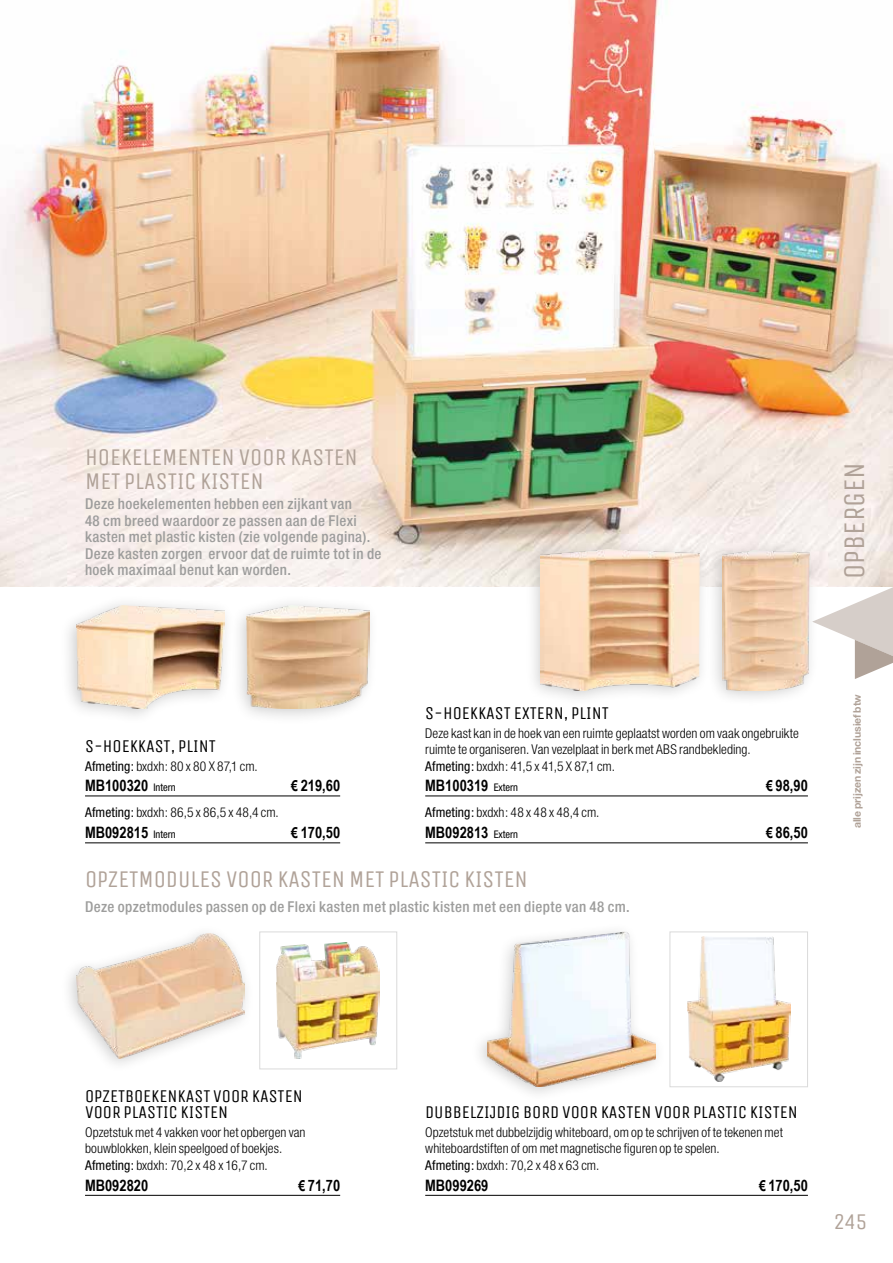
<style>
.page{position:relative;width:893px;height:1263px;background:#fff}
.page>*{position:absolute;margin:0;border:0;box-sizing:border-box;transform-origin:0 0}
.t1{font:30px "Unica One";color:#b0a298}
.t2{font:24px/24px "Unica One";color:#b0a298}
.t3{font:22.5px "Unica One";color:#b0a298}
.t4{font:18px/16.5px "Unica One";color:#000}
.t5{font:700 15.75px "Arial Narrow";color:#000}
.t6{font:500 condensed 15px/16.5px "Helvetica Neue";letter-spacing:.025em;color:#9d9d9c}
.t7{font:300 condensed 13.5px/16.5px "Helvetica Neue";letter-spacing:.005em;color:#000}
.t8{font:700 10.5px "Helvetica Neue";letter-spacing:-.01em;color:#b0a298}
.s1{font-weight:400}
.s2{font-family:"Helvetica Neue";font-weight:400;font-stretch:condensed;font-size:10.5px}
.s3{font-size:15px}
</style>
<div class="page">
<img style="left:0;top:0;width:893px;height:587px">
<svg style="left:820px;top:582px;width:73px;height:97px"></svg>
<img style="left:487px;top:931px;width:169px;height:156px">
<img style="left:687px;top:937px;width:103px;height:145px">
<div style="left:670px;top:931px;width:138px;height:156px;border:1px solid #dadada"></div>
<img style="left:277px;top:942px;width:103px;height:116px">
<div style="left:259px;top:931px;width:138px;height:138px;border:1px solid #dadada"></div>
<img style="left:77px;top:934px;width:168px;height:124px">
<div style="left:230px;top:595px;width:149px;height:130px;background:#000;opacity:.2"></div>
<img style="left:247px;top:605px;width:122px;height:103px">
<div style="left:60px;top:595px;width:175px;height:130px;background:#000;opacity:.2"></div>
<img style="left:77px;top:605px;width:148px;height:103px">
<hr style="left:85px;top:795px;width:255px;height:1px;background:#000">
<hr style="left:85px;top:842px;width:255px;height:1px;background:#000">
<div style="left:705px;top:539px;width:115px;height:168px;background:#000;opacity:.2"></div>
<img style="left:722px;top:550px;width:87px;height:140px">
<div style="left:524px;top:539px;width:186px;height:168px;background:#000;opacity:.2"></div>
<img style="left:541px;top:550px;width:159px;height:140px">
<hr style="left:425px;top:795px;width:383px;height:1px;background:#000">
<hr style="left:425px;top:842px;width:383px;height:1px;background:#000">
<hr style="left:425px;top:1195px;width:383px;height:1px;background:#000">
<hr style="left:85px;top:1195px;width:255px;height:1px;background:#000">
<h2 class="t2" style="left:85px;top:445px;width:274px">HOEKELEMENTEN VOOR KASTEN<br>MET PLASTIC KISTEN</h2>
<p class="t6" style="left:85px;top:496px;width:298px">Deze hoekelementen hebben een zijkant van<br>48 cm breed waardoor ze passen aan de Flexi kasten met plastic kisten (zie volgende pagina).<br>Deze kasten zorgen ervoor dat de ruimte tot in de hoek maximaal benut kan worden.</p>
<h1 class="t1" style="left:837px;top:579px;width:119px;rotate:-90deg">OPBERGEN</h1>
<h3 class="t4" style="left:425px;top:705px;width:185px">S-HOEKKAST EXTERN, PLINT</h3>
<p class="t7" style="left:425px;top:724px;width:375px">Deze kast kan in de hoek van een ruimte geplaatst worden om vaak ongebruikte ruimte te organiseren. Van vezelplaat in berk met ABS randbekleding.<br><span class="s1">Afmeting:</span> bxdxh: 41,5 x 41,5 X 87,1 cm.</p>
<p class="t5" style="left:425px;top:774px;width:94px">MB100319 <span class="s2">Extern</span></p>
<p class="t5" style="left:766px;top:774px;width:43px"><span class="s3">€</span> 98,90</p>
<p class="t7" style="left:425px;top:804px;width:176px"><span class="s1">Afmeting:</span> bxdxh: 48 x 48 x 48,4 cm.</p>
<p class="t5" style="left:425px;top:821px;width:94px">MB092813 <span class="s2">Extern</span></p>
<p class="t5" style="left:766px;top:821px;width:43px"><span class="s3">€</span> 86,50</p>
<h2 class="t2" style="left:85px;top:867px;width:444px">OPZETMODULES VOOR KASTEN MET PLASTIC KISTEN</h2>
<p class="t6" style="left:85px;top:898px;width:546px">Deze opzetmodules passen op de Flexi kasten met plastic kisten met een diepte van 48 cm.</p>
<h3 class="t4" style="left:85px;top:738px;width:132px">S-HOEKKAST, PLINT</h3>
<p class="t7" style="left:85px;top:757px;width:174px"><span class="s1">Afmeting:</span> bxdxh: 80 x 80 X 87,1 cm.</p>
<p class="t5" style="left:85px;top:774px;width:92px">MB100320 <span class="s2">Intern</span></p>
<p class="t5" style="left:291px;top:774px;width:50px"><span class="s3">€</span> 219,60</p>
<p class="t7" style="left:85px;top:804px;width:195px"><span class="s1">Afmeting:</span> bxdxh: 86,5 x 86,5 x 48,4 cm.</p>
<p class="t5" style="left:85px;top:821px;width:92px">MB092815 <span class="s2">Intern</span></p>
<p class="t5" style="left:291px;top:821px;width:50px"><span class="s3">€</span> 170,50</p>
<p class="t8" style="left:851px;top:828px;width:136px;rotate:-90deg">alle prijzen zijn inclusief btw</p>
<h3 class="t4" style="left:85px;top:1088px;width:219px">OPZETBOEKENKAST VOOR KASTEN<br>VOOR PLASTIC KISTEN</h3>
<p class="t7" style="left:85px;top:1124px;width:222px">Opzetstuk met 4 vakken voor het opbergen van bouwblokken, klein speelgoed of boekjes.<br><span class="s1">Afmeting:</span> bxdxh: 70,2 x 48 x 16,7 cm.</p>
<p class="t5" style="left:85px;top:1173px;width:65px">MB092820</p>
<p class="t5" style="left:298px;top:1173px;width:43px"><span class="s3">€</span> 71,70</p>
<h3 class="t4" style="left:425px;top:1104px;width:374px">DUBBELZIJDIG BORD VOOR KASTEN VOOR PLASTIC KISTEN</h3>
<p class="t7" style="left:425px;top:1124px;width:359px">Opzetstuk met dubbelzijdig whiteboard, om op te schrijven of te tekenen met whiteboardstiften of om met magnetische figuren op te spelen.<br><span class="s1">Afmeting:</span> bxdxh: 70,2 x 48 x 63 cm.</p>
<p class="t5" style="left:425px;top:1173px;width:65px">MB099269</p>
<p class="t5" style="left:759px;top:1173px;width:50px"><span class="s3">€</span> 170,50</p>
<h3 class="t3" style="left:833px;top:1208px;width:35px">245</h3>
</div>
